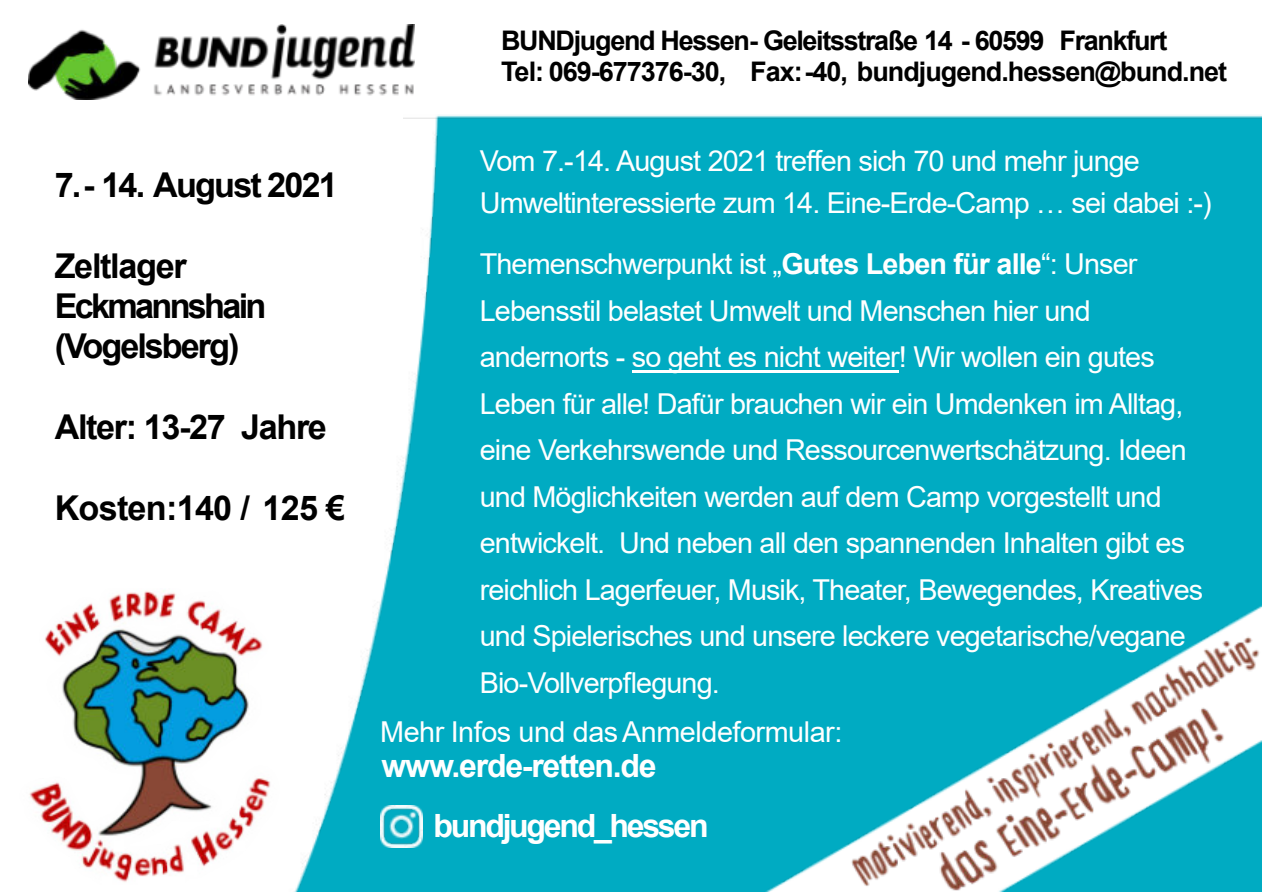
<style>
.page{position:relative;width:1263px;height:893px;background:#fff}
.page>*{position:absolute;margin:0;border:0;box-sizing:border-box;transform-origin:0 0}
.t1{font:34.2px/40.3px "font 0000000025 c 96908";letter-spacing:-.05em;color:#000}
.t2{font:34.2px "font 0000000025 c 96908";letter-spacing:-.02em;color:#000}
.t3{font:32.1px/60.4px "font 0000000025 c 96908";letter-spacing:-.07em;color:#fff}
.t4{font:28.8px/46.5px "font 0000000025 c 96908";letter-spacing:-.03em;color:#fff}
.t5{font:27px/30.9px "font 0000000025 c 96908";letter-spacing:-.05em;color:#000}
</style>
<div class="page">
<img style="left:72px;top:24px;width:331px;height:868px">
<img style="left:403px;top:24px;width:859px;height:868px">
<hr style="left:632px;top:370px;width:267px;height:2px;background:#fff">
<img style="left:28px;top:25px;width:387px;height:74px">
<img style="left:381px;top:806px;width:42px;height:41px">
<img style="left:822px;top:611px;width:440px;height:281px">
<img style="left:29px;top:588px;width:274px;height:297px">
<p class="t1" style="left:55px;top:165px;width:285px">7.- 14. August 2021</p>
<p class="t1" style="left:55px;top:246px;width:213px">Zeltlager<br>Eckmannshain (Vogelsberg)</p>
<p class="t1" style="left:55px;top:407px;width:274px">Alter: 13-27 Jahre</p>
<p class="t2" style="left:55px;top:489px;width:292px">Kosten:140 / 125 €</p>
<p class="t5" style="left:501px;top:25px;width:727px">BUNDjugend Hessen- Geleitsstraße 14 - 60599 Frankfurt<br>Tel: 069-677376-30, Fax:-40, bundjugend.hessen@bund.net</p>
<p class="t4" style="left:480px;top:140px;width:733px;line-height:42px">Vom 7.-14. August 2021 treffen sich 70 und mehr junge<br>Umweltinteressierte zum 14. Eine-Erde-Camp … sei dabei :-)</p>
<p class="t4" style="left:480px;top:241px;width:725px">Themenschwerpunkt ist „Gutes Leben für alle“: Unser Lebensstil belastet Umwelt und Menschen hier und andernorts - so geht es nicht weiter! Wir wollen ein gutes Leben für alle! Dafür brauchen wir ein Umdenken im Alltag, eine Verkehrswende und Ressourcenwertschätzung. Ideen und Möglichkeiten werden auf dem Camp vorgestellt und entwickelt. Und neben all den spannenden Inhalten gibt es reichlich Lagerfeuer, Musik, Theater, Bewegendes, Kreatives und Spielerisches und unsere leckere vegetarische/vegane Bio-Vollverpflegung.</p>
<p class="t4" style="left:380px;top:709px;width:464px">Mehr Infos und dasAnmeldeformular:</p>
<p class="t3" style="left:433px;top:735px;width:277px;text-indent:-52px">www.erde-retten.de bundjugend_hessen</p>
</div>
